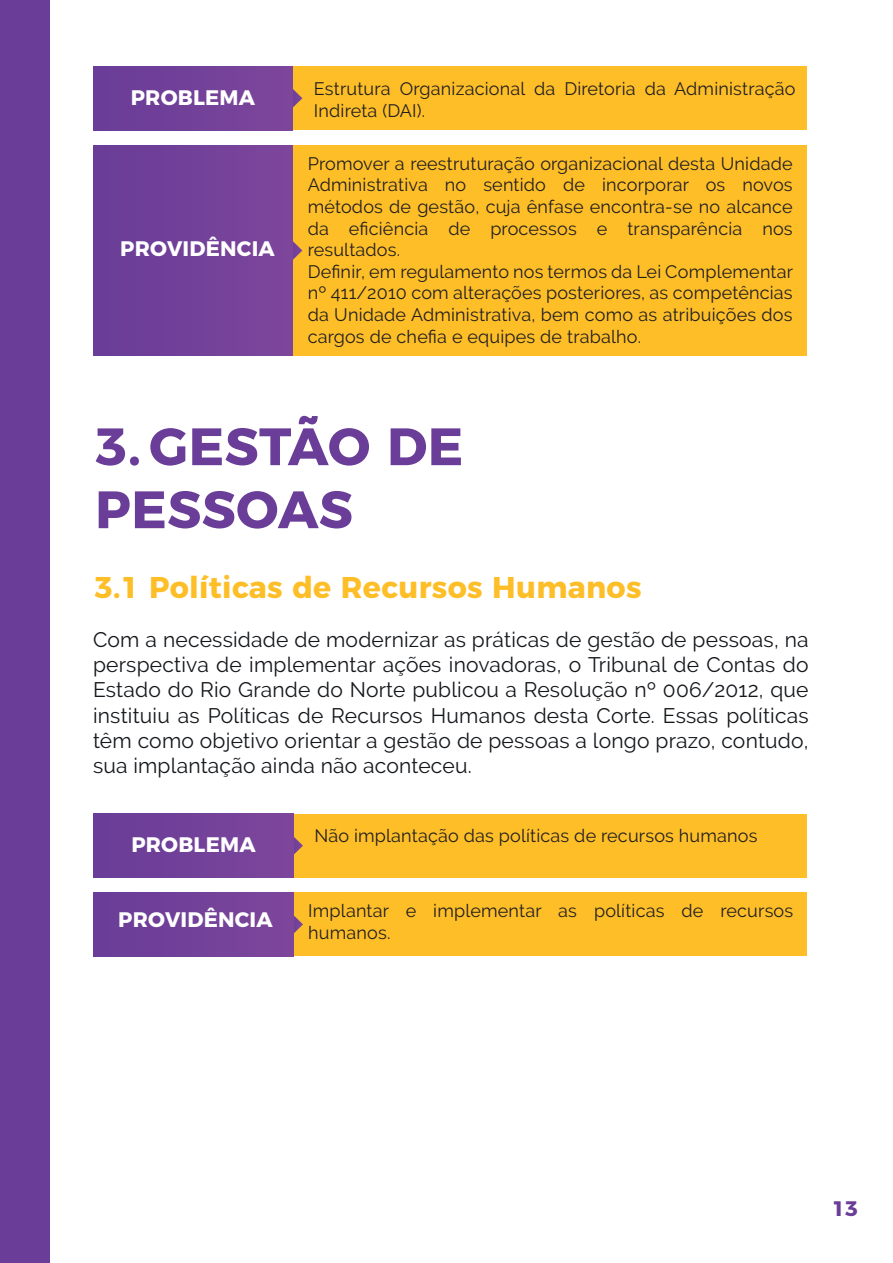
<style>
.page{position:relative;width:893px;height:1263px;background:#fff}
.page>*{position:absolute;margin:0;border:0;box-sizing:border-box;transform-origin:0 0}
.t1{font:700 52.5px/63px "Montserrat";letter-spacing:.01em;color:#6a3e98}
.t2{font:700 30px "Montserrat";letter-spacing:.01em;color:#fdbe28}
.t3{font:21px/25.2px "Raleway";letter-spacing:.01em;color:#14171b;text-align:justify}
.t4{font:700 21px "Montserrat";letter-spacing:.01em;color:#fff}
.t5{font:700 21px "Montserrat";color:#6a3e98}
.t6{font:18px/21.6px "Raleway";letter-spacing:.01em;color:#231f20}
</style>
<div class="page">
<div style="left:293px;top:145px;width:513px;height:211px;background:#fdbe28"></div>
<div style="left:293px;top:66px;width:513px;height:64px;background:#fdbe28"></div>
<svg style="left:293px;top:241px;width:9px;height:19px"></svg>
<div style="left:93px;top:145px;width:200px;height:211px;background:#724199"></div>
<svg style="left:293px;top:89px;width:9px;height:19px"></svg>
<div style="left:93px;top:66px;width:200px;height:64px;background:#714199"></div>
<div style="left:293px;top:892px;width:514px;height:64px;background:#fdbe28"></div>
<div style="left:293px;top:814px;width:514px;height:63px;background:#fdbe28"></div>
<svg style="left:293px;top:831px;width:10px;height:29px"></svg>
<div style="left:94px;top:814px;width:199px;height:63px;background:#724199"></div>
<svg style="left:293px;top:910px;width:10px;height:29px"></svg>
<div style="left:94px;top:892px;width:199px;height:64px;background:#724199"></div>
<div style="left:0;top:0;width:50px;height:1263px;background:#6a3e98"></div>
<p class="t4" style="left:131px;top:80px;width:126px">PROBLEMA</p>
<p class="t4" style="left:120px;top:231px;width:156px">PROVIDÊNCIA</p>
<p class="t6" style="left:314px;top:78px;width:483px">Estrutura Organizacional da Diretoria da Administração<br>Indireta (DAI).</p>
<p class="t6" style="left:308px;top:153px;width:487px">Promover a reestruturação organizacional desta Unidade Administrativa no sentido de incorporar os novos métodos de gestão, cuja ênfase encontra-se no alcance da eficiência de processos e transparência nos resultados.<br>Definir, em regulamento nos termos da Lei Complementar nº 411/2010 com alterações posteriores, as competências da Unidade Administrativa, bem como as atribuições dos cargos de chefia e equipes de trabalho.</p>
<h1 class="t1" style="left:95px;top:411px;width:370px">3. GESTÃO DE<br>PESSOAS</h1>
<h2 class="t2" style="left:94px;top:562px;width:549px">3.1 Políticas de Recursos Humanos</h2>
<p class="t3" style="left:93px;top:627px;width:717px">Com a necessidade de modernizar as práticas de gestão de pessoas, na perspectiva de implementar ações inovadoras, o Tribunal de Contas do Estado do Rio Grande do Norte publicou a Resolução nº 006/2012, que instituiu as Políticas de Recursos Humanos desta Corte. Essas políticas têm como objetivo orientar a gestão de pessoas a longo prazo, contudo, sua implantação ainda não aconteceu.</p>
<p class="t4" style="left:131px;top:827px;width:126px">PROBLEMA</p>
<p class="t4" style="left:118px;top:902px;width:156px">PROVIDÊNCIA</p>
<p class="t6" style="left:314px;top:825px;width:445px">Não implantação das políticas de recursos humanos</p>
<p class="t6" style="left:308px;top:900px;width:486px">Implantar e implementar as políticas de recursos humanos.</p>
<p class="t5" style="left:832px;top:1191px;width:28px">13</p>
</div>
